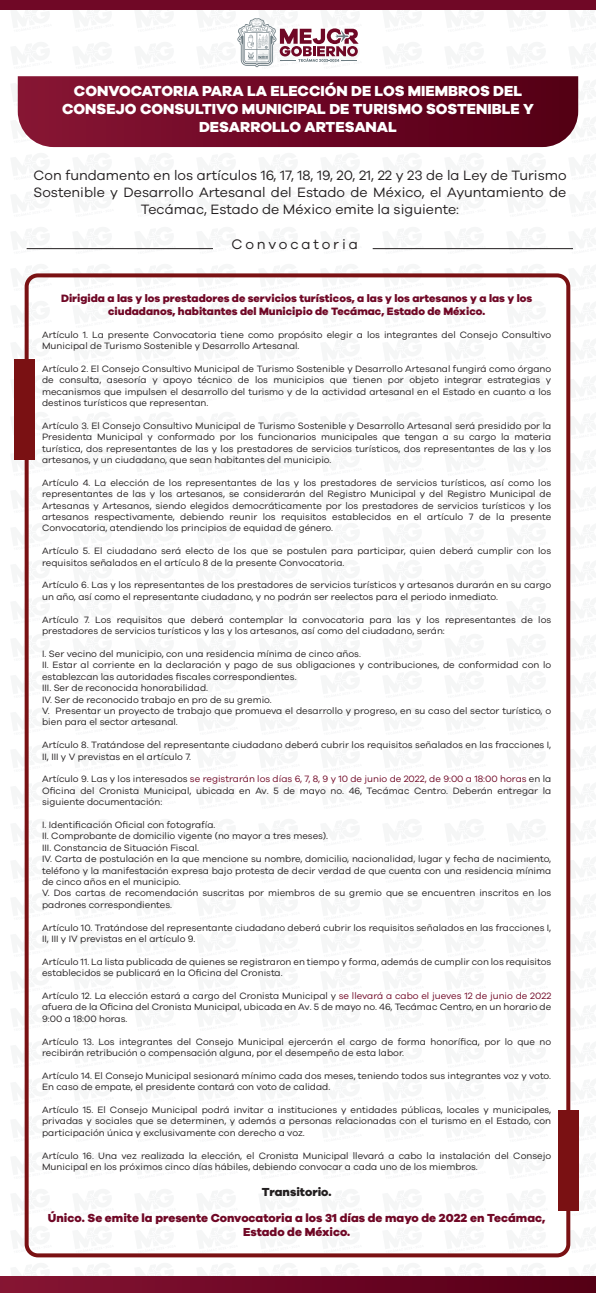
<style>
.page{position:relative;width:596px;height:1293px;background:#fff}
.page>*{position:absolute;margin:0;border:0;box-sizing:border-box;transform-origin:0 0}
.t1{font:800 15px/18px "Galano Grotesque";color:#fff;text-align:center}
.t2{font:14.2px "Galano Grotesque";letter-spacing:.2em;color:#231f20}
.t3{font:14px/16.8px "Galano Grotesque";color:#231f20;text-align:center}
.t4{font:800 12px/14.4px "Galano Grotesque";color:#700826;text-align:center}
.t5{font:800 12px "Galano Grotesque";color:#231f20}
.t6{font:800 11px/13.2px "Galano Grotesque";color:#700826;text-align:center}
.t7{font:9.5px/11.4px "Galano Grotesque";color:#231f20}
.s1{color:#700826}
</style>
<div class="page">
<svg style="left:237px;top:18px;width:121px;height:49px"></svg>
<div style="left:0;top:0;width:595px;height:9px;background:#700826"></div>
<svg style="left:18px;top:76px;width:560px;height:71px;background:#6f0c27"></svg>
<div style="left:25px;top:273px;width:545px;height:984px;border:4px solid #7a1113;border-radius:11px"></div>
<div style="left:0;top:1276px;width:595px;height:16px;background:linear-gradient(to right,#861333,#550015)"></div>
<hr style="left:27px;top:248px;width:186px;height:1px;background:#231f20">
<hr style="left:372px;top:248px;width:200px;height:1px;background:#231f20">
<div style="left:14px;top:359px;width:21px;height:100px;background:#7a1113"></div>
<div style="left:557px;top:1110px;width:21px;height:100px;background:#7a1113"></div>
<h1 class="t1" style="left:62px;top:82px;width:473px">CONVOCATORIA PARA LA ELECCIÓN DE LOS MIEMBROS DEL<br>CONSEJO CONSULTIVO MUNICIPAL DE TURISMO SOSTENIBLE Y<br>DESARROLLO ARTESANAL</h1>
<h3 class="t3" style="left:34px;top:167px;width:534px">Con fundamento en los artículos 16, 17, 18, 19, 20, 21, 22 y 23 de la Ley de Turismo<br>Sostenible y Desarrollo Artesanal del Estado de México, el Ayuntamiento de<br>Tecámac, Estado de México emite la siguiente:</h3>
<h2 class="t2" style="left:231px;top:235px;width:128px">Convocatoria</h2>
<p class="t6" style="left:61px;top:291px;width:472px">Dirigida a las y los prestadores de servicios turísticos, a las y los artesanos y a las y los ciudadanos, habitantes del Municipio de Tecámac, Estado de México.</p>
<p class="t7" style="left:42px;top:328px;width:510px">Artículo 1. La presente Convocatoria tiene como propósito elegir a los integrantes del Consejo Consultivo<br>Municipal de Turismo Sostenible y Desarrollo Artesanal.</p>
<p class="t7" style="left:42px;top:362px;width:510px;text-align:justify">Artículo 2. El Consejo Consultivo Municipal de Turismo Sostenible y Desarrollo Artesanal fungirá como órgano de consulta, asesoría y apoyo técnico de los municipios que tienen por objeto integrar estrategias y mecanismos que impulsen el desarrollo del turismo y de la actividad artesanal en el Estado en cuanto a los destinos turísticos que representan.</p>
<p class="t7" style="left:42px;top:419px;width:510px;text-align:justify">Artículo 3. El Consejo Consultivo Municipal de Turismo Sostenible y Desarrollo Artesanal será presidido por la Presidenta Municipal y conformado por los funcionarios municipales que tengan a su cargo la materia turística, dos representantes de las y los prestadores de servicios turísticos, dos representantes de las y los artesanos, y un ciudadano, que sean habitantes del municipio.</p>
<p class="t7" style="left:42px;top:476px;width:510px;text-align:justify">Artículo 4. La elección de los representantes de las y los prestadores de servicios turísticos, así como los representantes de las y los artesanos, se considerarán del Registro Municipal y del Registro Municipal de Artesanas y Artesanos, siendo elegidos democráticamente por los prestadores de servicios turísticos y los artesanos respectivamente, debiendo reunir los requisitos establecidos en el artículo 7 de la presente Convocatoria, atendiendo los principios de equidad de género.</p>
<p class="t7" style="left:42px;top:545px;width:510px">Artículo 5. El ciudadano será electo de los que se postulen para participar, quien deberá cumplir con los requisitos señalados en el artículo 8 de la presente Convocatoria.</p>
<p class="t7" style="left:42px;top:579px;width:510px">Artículo 6. Las y los representantes de los prestadores de servicios turísticos y artesanos durarán en su cargo un año, así como el representante ciudadano, y no podrán ser reelectos para el periodo inmediato.</p>
<p class="t7" style="left:42px;top:613px;width:510px">Artículo 7. Los requisitos que deberá contemplar la convocatoria para las y los representantes de los prestadores de servicios turísticos y las y los artesanos, así como del ciudadano, serán:</p>
<p class="t7" style="left:42px;top:647px;width:510px">I. Ser vecino del municipio, con una residencia mínima de cinco años.<br>II. Estar al corriente en la declaración y pago de sus obligaciones y contribuciones, de conformidad con lo establezcan las autoridades fiscales correspondientes.<br>III. Ser de reconocida honorabilidad.<br>IV. Ser de reconocido trabajo en pro de su gremio.<br>V. Presentar un proyecto de trabajo que promueva el desarrollo y progreso, en su caso del sector turístico, o bien para el sector artesanal.</p>
<p class="t7" style="left:42px;top:739px;width:510px">Artículo 8. Tratándose del representante ciudadano deberá cubrir los requisitos señalados en las fracciones I,<br>II, III y V previstas en el artículo 7.</p>
<p class="t7" style="left:42px;top:773px;width:510px;text-align:justify">Artículo 9. Las y los interesados <span class="s1">se registrarán los días 6, 7, 8, 9 y 10 de junio de 2022, de 9:00 a 18:00 horas</span> en la Oficina del Cronista Municipal, ubicada en Av. 5 de mayo no. 46, Tecámac Centro. Deberán entregar la siguiente documentación:</p>
<p class="t7" style="left:42px;top:818px;width:510px">I. Identificación Oficial con fotografía.<br>II. Comprobante de domicilio vigente (no mayor a tres meses).<br>III. Constancia de Situación Fiscal.<br>IV. Carta de postulación en la que mencione su nombre, domicilio, nacionalidad, lugar y fecha de nacimiento, teléfono y la manifestación expresa bajo protesta de decir verdad de que cuenta con una residencia mínima de cinco años en el municipio.<br>V. Dos cartas de recomendación suscritas por miembros de su gremio que se encuentren inscritos en los padrones correspondientes.</p>
<p class="t7" style="left:42px;top:921px;width:510px">Artículo 10. Tratándose del representante ciudadano deberá cubrir los requisitos señalados en las fracciones I,<br>II, III y IV previstas en el artículo 9.</p>
<p class="t7" style="left:42px;top:955px;width:510px">Artículo 11. La lista publicada de quienes se registraron en tiempo y forma, además de cumplir con los requisitos establecidos se publicará en la Oficina del Cronista.</p>
<p class="t7" style="left:42px;top:989px;width:510px;text-align:justify">Artículo 12. La elección estará a cargo del Cronista Municipal y <span class="s1">se llevará a cabo el jueves 12 de junio de 2022 </span>afuera de la Oficina del Cronista Municipal, ubicada en Av. 5 de mayo no. 46, Tecámac Centro, en un horario de 9:00 a 18:00 horas.</p>
<p class="t7" style="left:42px;top:1035px;width:510px">Artículo 13. Los integrantes del Consejo Municipal ejercerán el cargo de forma honorífica, por lo que no recibirán retribución o compensación alguna, por el desempeño de esta labor.</p>
<p class="t7" style="left:42px;top:1069px;width:510px">Artículo 14. El Consejo Municipal sesionará mínimo cada dos meses, teniendo todos sus integrantes voz y voto.<br>En caso de empate, el presidente contará con voto de calidad.</p>
<p class="t7" style="left:42px;top:1103px;width:510px;text-align:justify">Artículo 15. El Consejo Municipal podrá invitar a instituciones y entidades públicas, locales y municipales, privadas y sociales que se determinen, y además a personas relacionadas con el turismo en el Estado, con participación única y exclusivamente con derecho a voz.</p>
<p class="t7" style="left:42px;top:1149px;width:510px">Artículo 16. Una vez realizada la elección, el Cronista Municipal llevará a cabo la instalación del Consejo<br>Municipal en los próximos cinco días hábiles, debiendo convocar a cada uno de los miembros.</p>
<p class="t5" style="left:262px;top:1184px;width:71px">Transitorio.</p>
<p class="t4" style="left:48px;top:1210px;width:498px">Único. Se emite la presente Convocatoria a los 31 días de mayo de 2022 en Tecámac,<br>Estado de México.</p>
</div>
